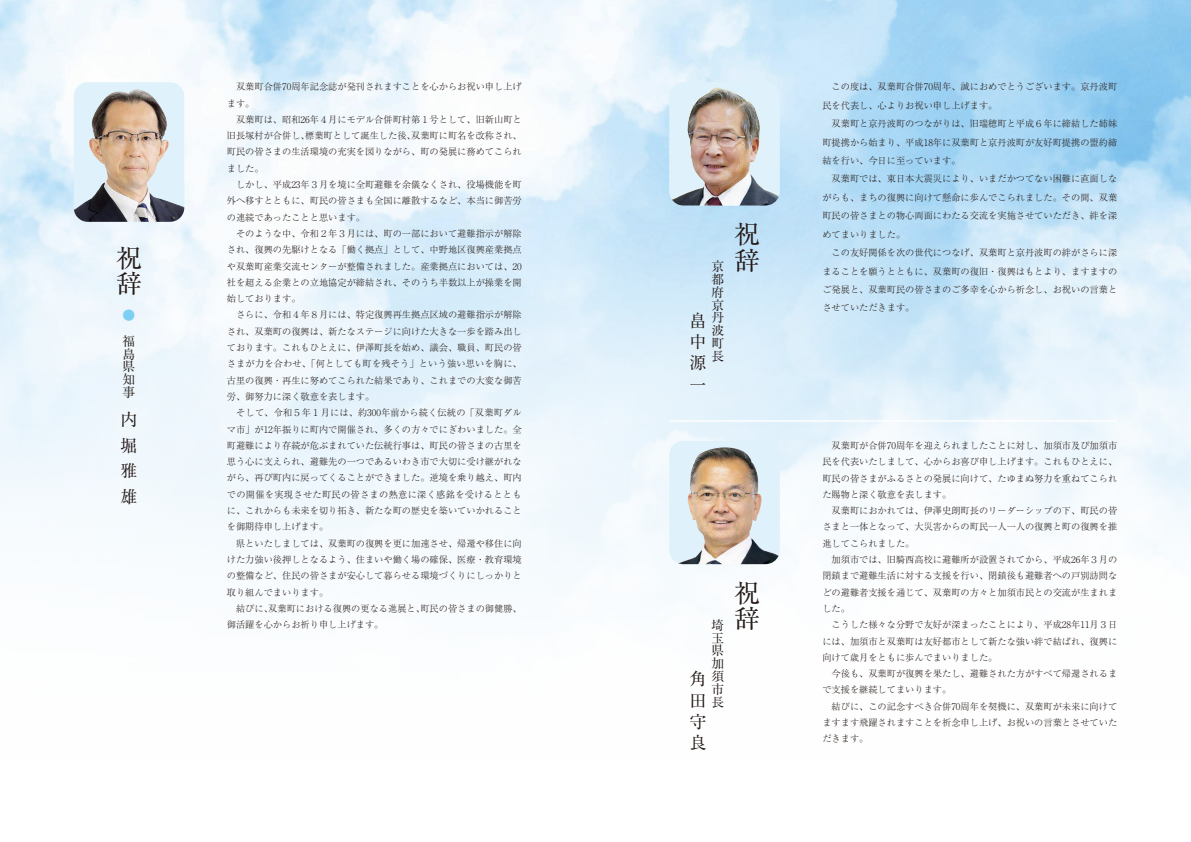
<style>
.page{position:relative;width:1191px;height:842px;background:#fff}
.page>*{position:absolute;margin:0;border:0;box-sizing:border-box;transform-origin:0 0}
.t1{font:25.5px/25.5px "Ryumin Pro";color:#231916}
.t2{font:17px/21.3px "Ryumin Pro";color:#231916;text-align:justify}
.t3{font:12.8px/12.8px "Ryumin Pro";color:#231916;text-align:justify}
.t4{font:12.8px "Ryumin Pro";color:#7fcef4}
.t5{font:300 9.2px/16.3px "Ryumin Pro";color:#231916}
</style>
<div class="page">
<div style="left:669px;top:82px;width:111px;height:124px;background:#dff2fc;border-radius:14px"></div>
<img style="left:672px;top:88px;width:107px;height:118px">
<div style="left:669px;top:441px;width:111px;height:123px;background:#dff2fc;border-radius:14px"></div>
<img style="left:678px;top:447px;width:101px;height:117px">
<div style="left:74px;top:82px;width:110px;height:140px;background:#dff2fc;border-radius:14px"></div>
<img style="left:74px;top:89px;width:110px;height:133px">
<h1 class="t1" style="left:116px;top:244px;width:26px">祝辞</h1>
<h3 class="t4" style="left:123px;top:305px;width:14px">●</h3>
<h3 class="t3" style="left:123px;top:334px;width:14px">福島県知事</h3>
<h2 class="t2" style="left:120px;top:406px;width:18px;line-height:25.5px">内堀雅雄</h2>
<p class="t5" style="left:227px;top:78px;width:296px">　双葉町合併７０周年記念誌が発刊されますことを心からお祝い申し上げます。<br>　双葉町は、昭和２６年４月にモデル合併町村第１号として、旧新山町と旧長塚村が合併し、標葉町として誕生した後、双葉町に町名を改称され、町民の皆さまの生活環境の充実を図りながら、町の発展に務めてこられました。<br>　しかし、平成２３年３月を境に全町避難を余儀なくされ、役場機能を町外へ移すとともに、町民の皆さまも全国に離散するなど、本当に御苦労の連続であったことと思います。<br>　そのような中、令和２年３月には、町の一部において避難指示が解除され、復興の先駆けとなる「働く拠点」として、中野地区復興産業拠点や双葉町産業交流センターが整備されました。産業拠点においては、２０社を超える企業との立地協定が締結され、そのうち半数以上が操業を開始しております。<br>　さらに、令和４年８月には、特定復興再生拠点区域の避難指示が解除され、双葉町の復興は、新たなステージに向けた大きな一歩を踏み出しております。これもひとえに、伊澤町長を始め、議会、職員、町民の皆さまが力を合わせ、「何としても町を残そう」という強い思いを胸に、古里の復興・再生に努めてこられた結果であり、これまでの大変な御苦労、御努力に深く敬意を表します。<br>　そして、令和５年１月には、約300年前から続く伝統の「双葉町ダルマ市」が１２年振りに町内で開催され、多くの方々でにぎわいました。全町避難により存続が危ぶまれていた伝統行事は、町民の皆さまの古里を思う心に支えられ、避難先の一つであるいわき市で大切に受け継がれながら、再び町内に戻ってくることができました。逆境を乗り越え、町内での開催を実現させた町民の皆さまの熱意に深く感銘を受けるとともに、これからも未来を切り拓き、新たな町の歴史を築いていかれることを御期待申し上げます。<br>　県といたしましては、双葉町の復興を更に加速させ、帰還や移住に向けた力強い後押しとなるよう、住まいや働く場の確保、医療・教育環境の整備など、住民の皆さまが安心して暮らせる環境づくりにしっかりと取り組んでまいります。<br>　結びに、双葉町における復興の更なる進展と、町民の皆さまの御健勝、御活躍を心からお祈り申し上げます。</p>
<h3 class="t3" style="left:711px;top:259px;width:14px">京都府京丹波町長</h3>
<h2 class="t2" style="left:689px;top:309px;width:18px">畠中源一</h2>
<h1 class="t1" style="left:734px;top:220px;width:26px">祝辞</h1>
<h3 class="t3" style="left:711px;top:618px;width:14px">埼玉県加須市長</h3>
<h2 class="t2" style="left:689px;top:667px;width:18px">角田守良</h2>
<h1 class="t1" style="left:734px;top:579px;width:26px">祝辞</h1>
<p class="t5" style="left:822px;top:77px;width:296px;line-height:18.4px">　この度は、双葉町合併70周年、誠におめでとうございます。京丹波町民を代表し、心よりお祝い申し上げます。<br>　双葉町と京丹波町のつながりは、旧瑞穂町と平成６年に締結した姉妹町提携から始まり、平成18年に双葉町と京丹波町が友好町提携の盟約締結を行い、今日に至っています。<br>　双葉町では、東日本大震災により、いまだかつてない困難に直面しながらも、まちの復興に向けて懸命に歩んでこられました。その間、双葉町民の皆さまとの物心両面にわたる交流を実施させていただき、絆を深めてまいりました。<br>　この友好関係を次の世代につなげ、双葉町と京丹波町の絆がさらに深まることを願うとともに、双葉町の復旧・復興はもとより、ますますのご発展と、双葉町民の皆さまのご多幸を心から祈念し、お祝いの言葉とさせていただきます。</p>
<p class="t5" style="left:822px;top:437px;width:296px">　双葉町が合併７０周年を迎えられましたことに対し、加須市及び加須市民を代表いたしまして、心からお喜び申し上げます。これもひとえに、町民の皆さまがふるさとの発展に向けて、たゆまぬ努力を重ねてこられた賜物と深く敬意を表します。<br>　双葉町におかれては、伊澤史朗町長のリーダーシップの下、町民の皆さまと一体となって、大災害からの町民一人一人の復興と町の復興を推進してこられました。<br>　加須市では、旧騎西高校に避難所が設置されてから、平成２６年３月の閉鎖まで避難生活に対する支援を行い、閉鎖後も避難者への戸別訪問などの避難者支援を通じて、双葉町の方々と加須市民との交流が生まれました。<br>　こうした様々な分野で友好が深まったことにより、平成２８年１１月３日には、加須市と双葉町は友好都市として新たな強い絆で結ばれ、復興に向けて歳月をともに歩んでまいりました。<br>　今後も、双葉町が復興を果たし、避難された方がすべて帰還されるまで支援を継続してまいります。<br>　結びに、この記念すべき合併７０周年を契機に、双葉町が未来に向けてますます飛躍されますことを祈念申し上げ、お祝いの言葉とさせていただきます。</p>
</div>
